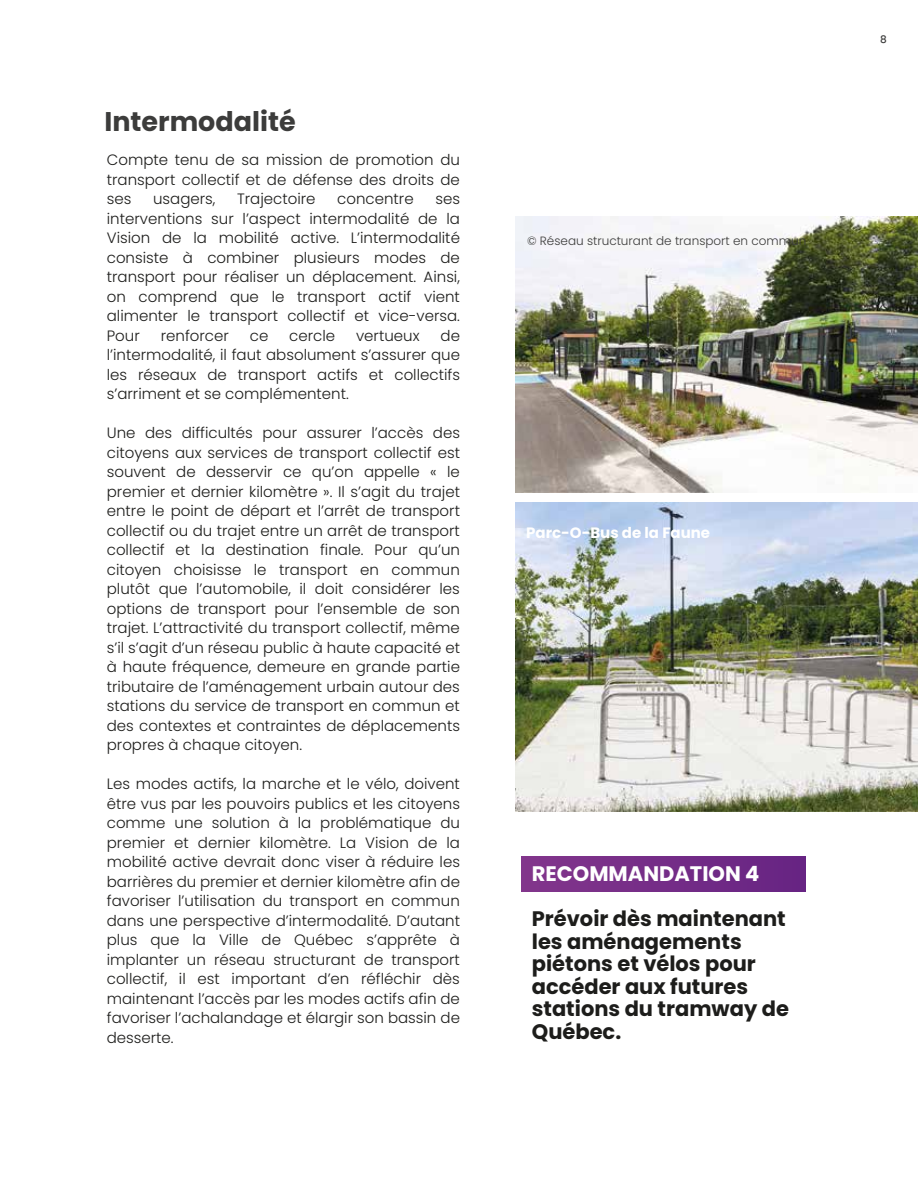
<style>
.page{position:relative;width:918px;height:1188px;background:#fff}
.page>*{position:absolute;margin:0;border:0;box-sizing:border-box;transform-origin:0 0}
.t1{font:700 27px "Poppins";color:#3c3c3b}
.t2{font:700 21px/22.5px "Poppins";color:#1d1d1b}
.t3{font:700 21px "Poppins";color:#fff}
.t4{font:300 15px/19.5px "Poppins";color:#1d1d1b;text-align:justify}
.t5{font:700 15px "Poppins";color:#fff}
.t6{font:300 12px "Poppins";color:#3c3c3b}
.t7{font:500 10.5px "Poppins";color:#3c3c3b}
</style>
<div class="page">
<div style="left:522px;top:857px;width:284px;height:35px;background:linear-gradient(to right,#82368c,#672483)"></div>
<img style="left:515px;top:503px;width:403px;height:308px">
<img style="left:515px;top:217px;width:403px;height:276px">
<h1 class="t1" style="left:104px;top:106px;width:193px">Intermodalité</h1>
<p class="t4" style="left:107px;top:150px;width:355px">Compte tenu de sa mission de promotion du transport collectif et de défense des droits de ses</p>
<p class="t4" style="left:153px;top:189px;width:64px">usagers,</p>
<p class="t4" style="left:237px;top:189px;width:80px">Trajectoire</p>
<p class="t4" style="left:337px;top:189px;width:78px">concentre</p>
<p class="t4" style="left:107px;top:189px;width:355px;text-indent:329px">ses interventions sur l’aspect intermodalité de la Vision de la mobilité active. L’intermodalité consiste à combiner plusieurs modes de transport pour réaliser un déplacement. Ainsi, on comprend que le transport actif vient alimenter le transport collectif et vice-versa.<br>Pour</p>
<p class="t4" style="left:161px;top:326px;width:70px">renforcer</p>
<p class="t4" style="left:250px;top:326px;width:20px">ce</p>
<p class="t4" style="left:289px;top:326px;width:47px">cercle</p>
<p class="t4" style="left:356px;top:326px;width:65px">vertueux</p>
<p class="t4" style="left:107px;top:326px;width:355px;text-indent:334px">de l’intermodalité, il faut absolument s’assurer que les réseaux de transport actifs et collectifs s’arriment et se complémentent.</p>
<p class="t4" style="left:107px;top:423px;width:355px">Une des difficultés pour assurer l’accès des citoyens aux services de transport collectif est souvent de desservir ce qu’on appelle « le premier et dernier kilomètre ». Il s’agit du trajet entre le point de départ et l’arrêt de transport collectif ou du trajet entre un arrêt de transport collectif et la destination finale. Pour qu’un citoyen choisisse le transport en commun plutôt que l’automobile, il doit considérer les options de transport pour l’ensemble de son trajet. L’attractivité du transport collectif, même s’il s’agit d’un réseau public à haute capacité et à haute fréquence, demeure en grande partie tributaire de l’aménagement urbain autour des stations du service de transport en commun et des contextes et contraintes de déplacements propres à chaque citoyen.</p>
<p class="t4" style="left:107px;top:774px;width:355px">Les modes actifs, la marche et le vélo, doivent être vus par les pouvoirs publics et les citoyens comme une solution à la problématique du premier et dernier kilomètre. La Vision de la mobilité active devrait donc viser à réduire les barrières du premier et dernier kilomètre afin de favoriser l’utilisation du transport en commun dans une perspective d’intermodalité. D’autant plus que la Ville de Québec s’apprête à implanter un réseau structurant de transport collectif, il est important d’en réfléchir dès maintenant l’accès par les modes actifs afin de favoriser l’achalandage et élargir son bassin de desserte.</p>
<p class="t6" style="left:527px;top:234px;width:281px">© Réseau structurant de transport en commun</p>
<p class="t5" style="left:526px;top:524px;width:186px">Parc-O-Bus de la Faune</p>
<h2 class="t3" style="left:532px;top:862px;width:229px">RECOMMANDATION 4</h2>
<h2 class="t2" style="left:532px;top:908px;width:259px">Prévoir dès maintenant les aménagements piétons et vélos pour accéder aux futures stations du tramway de<br>Québec.</h2>
<p class="t7" style="left:880px;top:33px;width:8px">8</p>
</div>
